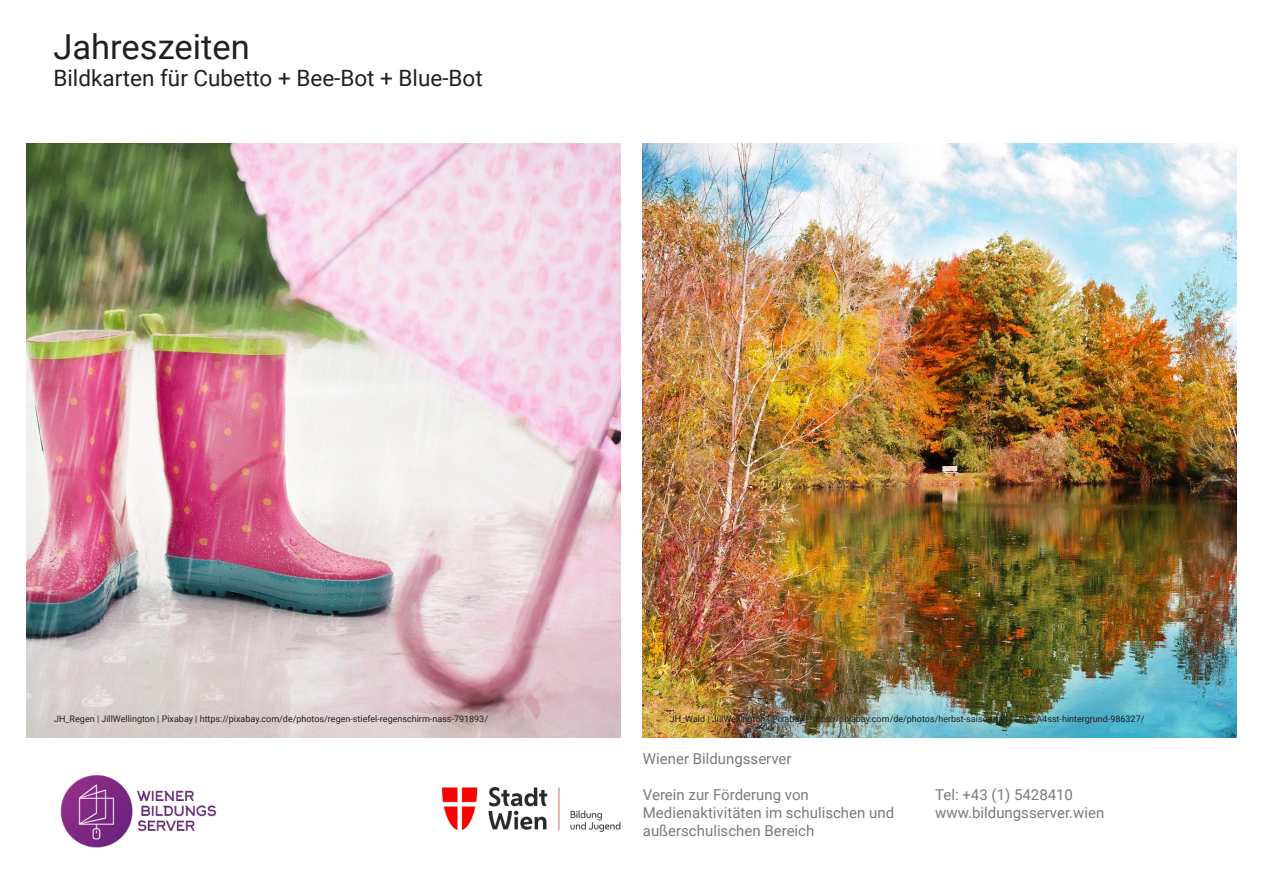
<style>
.page{position:relative;width:1263px;height:893px;background:#fff}
.page>*{position:absolute;margin:0;border:0;box-sizing:border-box;transform-origin:0 0}
.t1{font:34.5px "Roboto";color:#231f20}
.t2{font:22.5px "Roboto";color:#231f20}
.t3{font:15px/18px "Roboto";color:#767b80}
.t4{font:9px "Roboto";color:#231f20}
</style>
<div class="page">
<img style="left:60px;top:775px;width:156px;height:73px">
<img style="left:442px;top:787px;width:179px;height:45px">
<img style="left:642px;top:144px;width:594px;height:594px">
<img style="left:27px;top:144px;width:593px;height:594px">
<h1 class="t1" style="left:53px;top:22px;width:198px">Jahreszeiten</h1>
<h2 class="t2" style="left:53px;top:62px;width:431px">Bildkarten für Cubetto + Bee-Bot + Blue-Bot</h2>
<p class="t4" style="left:54px;top:713px;width:435px">JH_Regen | JillWellington | Pixabay | https://pixabay.com/de/photos/regen-stiefel-regenschirm-nass-791893/</p>
<p class="t4" style="left:670px;top:713px;width:476px">JH_Wald | JillWellington | Pixabay | https://pixabay.com/de/photos/herbst-saison-fall-l%C3%A4sst-hintergrund-986327/</p>
<h3 class="t3" style="left:643px;top:749px;width:150px">Wiener Bildungsserver</h3>
<h3 class="t3" style="left:643px;top:785px;width:253px">Verein zur Förderung von<br>Medienaktivitäten im schulischen und außerschulischen Bereich</h3>
<h3 class="t3" style="left:935px;top:785px;width:170px">Tel: +43 (1) 5428410 www.bildungsserver.wien</h3>
</div>
